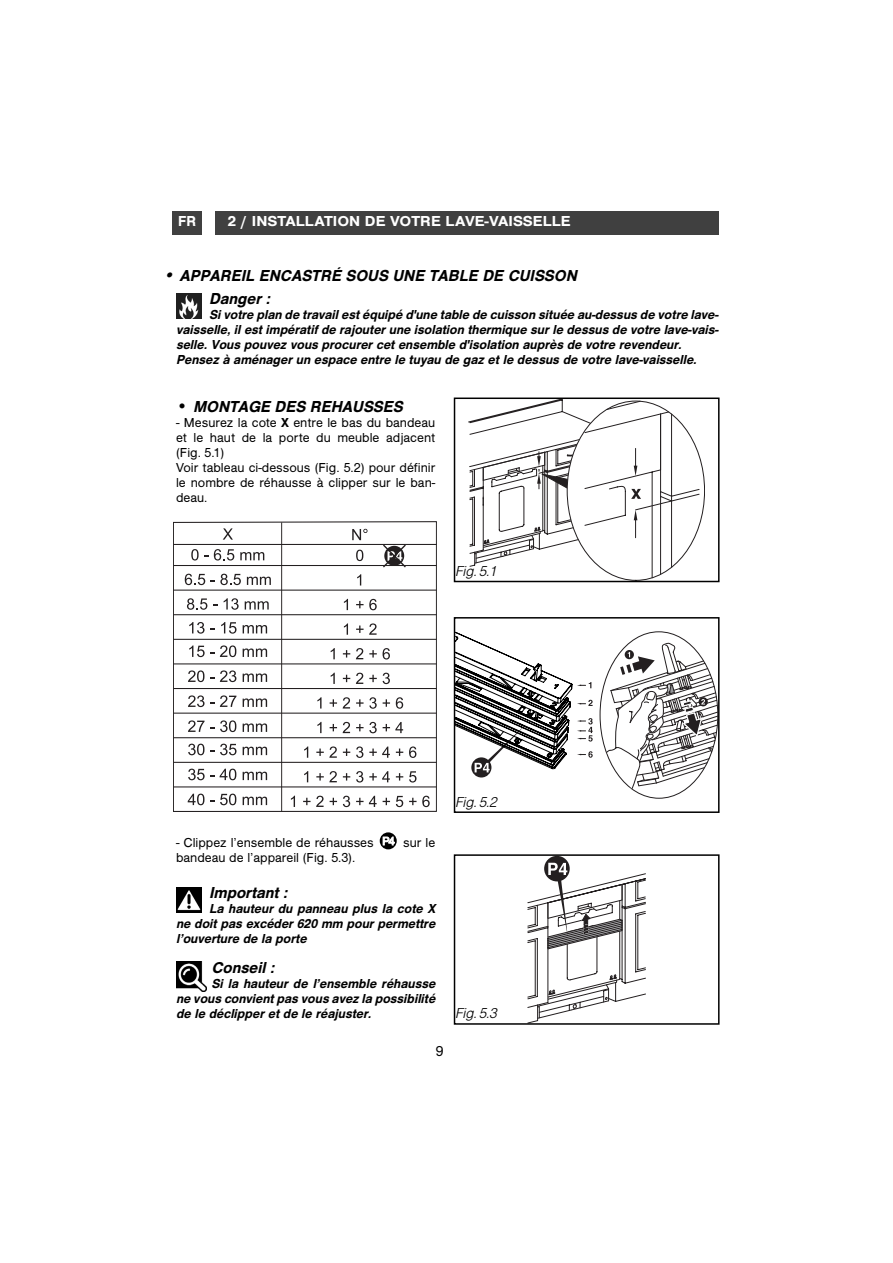
<style>
.page{position:relative;width:893px;height:1263px;background:#fff}
.page>*{position:absolute;margin:0;border:0;box-sizing:border-box;transform-origin:0 0}
.t1{font:italic 500 16.5px "Nimbus San No 5 T";color:#000}
.t2{font:500 15px "Nimbus San No 5 T";color:#fff;scale:1.1 1}
.t3{font:italic 15px "Nimbus San No 5 T Ligh";color:#000}
.t4{font:500 15px "Nimbus San No 5 T";color:#fff}
.t5{font:15px "Nimbus San No 5 T";color:#000}
.t6{font:italic 500 13.5px/15px "Nimbus San No 5 T";color:#000;text-align:justify}
.t7{font:13.5px/15px "Nimbus San No 5 T";color:#000}
.t8{font:12px "Nimbus San No 5 T";color:#fff}
.s1{font-size:18px}
.s2{font-style:normal;font-size:18px}
.s3{font-weight:500}
</style>
<div class="page">
<div style="left:172px;top:211px;width:30px;height:24px;background:#404040"></div>
<div style="left:215px;top:211px;width:504px;height:24px;background:#404040"></div>
<img style="left:176px;top:293px;width:26px;height:26px">
<svg style="left:544px;top:856px;width:26px;height:25px"></svg>
<svg style="left:528px;top:863px;width:118px;height:159px"></svg>
<div style="left:454px;top:854px;width:265px;height:171px;border:2px solid #000"></div>
<svg style="left:606px;top:643px;width:110px;height:147px"></svg>
<svg style="left:471px;top:757px;width:20px;height:21px"></svg>
<svg style="left:457px;top:632px;width:136px;height:140px"></svg>
<div style="left:454px;top:617px;width:265px;height:196px;border:2px solid #000"></div>
<svg style="left:468px;top:401px;width:231px;height:178px"></svg>
<div style="left:454px;top:398px;width:265px;height:184px;border:2px solid #000"></div>
<img style="left:176px;top:962px;width:31px;height:29px">
<img style="left:176px;top:887px;width:26px;height:26px">
<div style="left:380px;top:832px;width:17px;height:17px;background:#000;border-radius:50%"></div>
<svg style="left:173px;top:521px;width:264px;height:291px"></svg>
<hr style="left:173px;top:544px;width:264px;height:1px;background:#231f20">
<hr style="left:173px;top:565px;width:264px;height:1px;background:#231f20">
<hr style="left:173px;top:590px;width:264px;height:1px;background:#231f20">
<hr style="left:173px;top:614px;width:264px;height:1px;background:#231f20">
<hr style="left:173px;top:639px;width:264px;height:1px;background:#231f20">
<hr style="left:173px;top:664px;width:264px;height:1px;background:#231f20">
<hr style="left:173px;top:688px;width:264px;height:1px;background:#231f20">
<hr style="left:173px;top:713px;width:264px;height:1px;background:#231f20">
<hr style="left:173px;top:737px;width:264px;height:1px;background:#231f20">
<hr style="left:173px;top:762px;width:264px;height:1px;background:#231f20">
<hr style="left:173px;top:787px;width:264px;height:1px;background:#231f20">
<hr style="left:281px;top:522px;width:1px;height:289px;background:#231f20">
<svg style="left:223px;top:528px;width:10px;height:12px"></svg>
<svg style="left:352px;top:529px;width:15px;height:11px"></svg>
<svg style="left:191px;top:549px;width:17px;height:12px"></svg>
<svg style="left:214px;top:549px;width:20px;height:12px"></svg>
<svg style="left:240px;top:552px;width:24px;height:8px"></svg>
<svg style="left:356px;top:550px;width:7px;height:11px"></svg>
<svg style="left:185px;top:574px;width:20px;height:11px"></svg>
<svg style="left:211px;top:574px;width:30px;height:11px"></svg>
<svg style="left:247px;top:577px;width:24px;height:8px"></svg>
<svg style="left:357px;top:574px;width:4px;height:12px"></svg>
<svg style="left:187px;top:598px;width:20px;height:12px"></svg>
<svg style="left:224px;top:598px;width:15px;height:12px"></svg>
<svg style="left:245px;top:601px;width:24px;height:9px"></svg>
<svg style="left:344px;top:599px;width:4px;height:11px"></svg>
<svg style="left:356px;top:601px;width:7px;height:7px"></svg>
<svg style="left:369px;top:599px;width:8px;height:11px"></svg>
<svg style="left:344px;top:623px;width:4px;height:12px"></svg>
<svg style="left:356px;top:626px;width:7px;height:7px"></svg>
<svg style="left:369px;top:623px;width:8px;height:12px"></svg>
<svg style="left:331px;top:648px;width:4px;height:11px"></svg>
<svg style="left:343px;top:650px;width:7px;height:8px"></svg>
<svg style="left:356px;top:648px;width:7px;height:11px"></svg>
<svg style="left:369px;top:648px;width:21px;height:12px"></svg>
<svg style="left:331px;top:673px;width:4px;height:11px"></svg>
<svg style="left:343px;top:675px;width:7px;height:7px"></svg>
<svg style="left:356px;top:673px;width:7px;height:11px"></svg>
<svg style="left:369px;top:675px;width:8px;height:7px"></svg>
<svg style="left:383px;top:673px;width:7px;height:11px"></svg>
<svg style="left:317px;top:697px;width:4px;height:12px"></svg>
<svg style="left:330px;top:699px;width:7px;height:8px"></svg>
<svg style="left:343px;top:697px;width:7px;height:12px"></svg>
<svg style="left:356px;top:699px;width:7px;height:8px"></svg>
<svg style="left:369px;top:697px;width:8px;height:12px"></svg>
<svg style="left:383px;top:699px;width:7px;height:8px"></svg>
<svg style="left:396px;top:697px;width:7px;height:12px"></svg>
<svg style="left:317px;top:722px;width:4px;height:11px"></svg>
<svg style="left:330px;top:724px;width:7px;height:7px"></svg>
<svg style="left:343px;top:722px;width:7px;height:11px"></svg>
<svg style="left:356px;top:724px;width:7px;height:7px"></svg>
<svg style="left:369px;top:722px;width:8px;height:11px"></svg>
<svg style="left:383px;top:722px;width:20px;height:11px"></svg>
<svg style="left:304px;top:746px;width:4px;height:12px"></svg>
<svg style="left:316px;top:746px;width:21px;height:12px"></svg>
<svg style="left:343px;top:749px;width:7px;height:7px"></svg>
<svg style="left:356px;top:746px;width:7px;height:12px"></svg>
<svg style="left:369px;top:747px;width:21px;height:11px"></svg>
<svg style="left:396px;top:749px;width:7px;height:7px"></svg>
<svg style="left:409px;top:746px;width:7px;height:12px"></svg>
<svg style="left:304px;top:771px;width:4px;height:11px"></svg>
<svg style="left:316px;top:771px;width:21px;height:11px"></svg>
<svg style="left:343px;top:773px;width:7px;height:8px"></svg>
<svg style="left:356px;top:771px;width:7px;height:12px"></svg>
<svg style="left:369px;top:771px;width:21px;height:11px"></svg>
<svg style="left:396px;top:773px;width:7px;height:8px"></svg>
<svg style="left:409px;top:771px;width:7px;height:12px"></svg>
<svg style="left:291px;top:796px;width:4px;height:11px"></svg>
<svg style="left:303px;top:798px;width:7px;height:7px"></svg>
<svg style="left:316px;top:796px;width:8px;height:11px"></svg>
<svg style="left:330px;top:798px;width:7px;height:7px"></svg>
<svg style="left:343px;top:796px;width:7px;height:11px"></svg>
<svg style="left:356px;top:798px;width:7px;height:7px"></svg>
<svg style="left:369px;top:796px;width:8px;height:11px"></svg>
<svg style="left:383px;top:798px;width:7px;height:7px"></svg>
<svg style="left:396px;top:796px;width:7px;height:11px"></svg>
<svg style="left:409px;top:798px;width:7px;height:7px"></svg>
<svg style="left:422px;top:796px;width:8px;height:11px"></svg>
<svg style="left:189px;top:622px;width:15px;height:12px"></svg>
<svg style="left:221px;top:622px;width:15px;height:12px"></svg>
<svg style="left:243px;top:625px;width:24px;height:8px"></svg>
<svg style="left:189px;top:645px;width:25px;height:12px"></svg>
<svg style="left:220px;top:645px;width:16px;height:12px"></svg>
<svg style="left:243px;top:648px;width:24px;height:9px"></svg>
<svg style="left:188px;top:670px;width:16px;height:12px"></svg>
<svg style="left:220px;top:670px;width:16px;height:12px"></svg>
<svg style="left:243px;top:673px;width:24px;height:9px"></svg>
<svg style="left:188px;top:695px;width:16px;height:12px"></svg>
<svg style="left:220px;top:695px;width:16px;height:12px"></svg>
<svg style="left:243px;top:698px;width:24px;height:9px"></svg>
<svg style="left:188px;top:720px;width:16px;height:12px"></svg>
<svg style="left:220px;top:720px;width:16px;height:12px"></svg>
<svg style="left:243px;top:723px;width:24px;height:9px"></svg>
<svg style="left:188px;top:744px;width:16px;height:11px"></svg>
<svg style="left:220px;top:744px;width:16px;height:11px"></svg>
<svg style="left:243px;top:747px;width:24px;height:8px"></svg>
<svg style="left:188px;top:769px;width:26px;height:11px"></svg>
<svg style="left:220px;top:769px;width:16px;height:11px"></svg>
<svg style="left:243px;top:772px;width:24px;height:8px"></svg>
<svg style="left:188px;top:794px;width:16px;height:11px"></svg>
<svg style="left:220px;top:794px;width:16px;height:11px"></svg>
<svg style="left:243px;top:797px;width:24px;height:8px"></svg>
<svg style="left:382px;top:543px;width:25px;height:26px"></svg>
<p class="t4" style="left:178px;top:216px;width:20px">FR</p>
<p class="t2" style="left:228px;top:216px;width:313px">2 / INSTALLATION DE VOTRE LAVE-VAISSELLE</p>
<p class="t1" style="left:163px;top:269px;width:419px"><span class="s1">•</span> APPAREIL ENCASTRÉ SOUS UNE TABLE DE CUISSON</p>
<p class="t1" style="left:209px;top:292px;width:65px">Danger :</p>
<p class="t6" style="left:176px;top:308px;width:546px;text-align:left;text-indent:33px">Sivotre plan de travailestéquipé d'une table de cuisson située au-dessus de votre lave&shy;vaisselle, il est impératif de rajouter une isolation thermique sur le dessus de votre lave-vais&shy;selle. Vous pouvez vous procurer cet ensemble d'isolation auprès de votre revendeur.<br>Pensez à aménager un espace entre le tuyau de gaz et le dessus de votre lave-vaisselle.</p>
<p class="t1" style="left:176px;top:400px;width:231px"><span class="s2">•</span> MONTAGE DES REHAUSSES</p>
<p class="t7" style="left:176px;top:416px;width:261px">- Mesurez la cote <span class="s3">X</span> entre le bas du bandeau et le haut de la porte du meuble adjacent (Fig. 5.1)<br>Voir tableau ci-dessous (Fig. 5.2) pour définir le nombre de réhausse à clipper sur le ban&shy;deau.</p>
<p class="t3" style="left:455px;top:565px;width:46px">Fig.5.1</p>
<p class="t8" style="left:382px;top:836px;width:14px">P4</p>
<p class="t7" style="left:176px;top:836px;width:199px">- Clippez l’ensemble de réhausses</p>
<p class="t7" style="left:403px;top:836px;width:34px">sur le</p>
<p class="t7" style="left:176px;top:851px;width:181px">bandeau de l’appareil (Fig. 5.3).</p>
<p class="t1" style="left:209px;top:886px;width:83px">Important :</p>
<p class="t6" style="left:176px;top:902px;width:263px;text-indent:33px">La hauteur du panneau plus la cote X ne doit pas excéder 620 mm pour permettre l’ouverture de la porte</p>
<p class="t1" style="left:211px;top:961px;width:67px">Conseil :</p>
<p class="t6" style="left:176px;top:977px;width:263px;text-indent:35px">Si la hauteur de l’ensemble réhausse ne vous convientpas vous avez la possibilité de le déclipper et de le réajuster.</p>
<p class="t5" style="left:436px;top:1045px;width:9px">9</p>
<p class="t3" style="left:455px;top:796px;width:46px">Fig.5.2</p>
<p class="t3" style="left:455px;top:1007px;width:46px">Fig.5.3</p>
</div>
